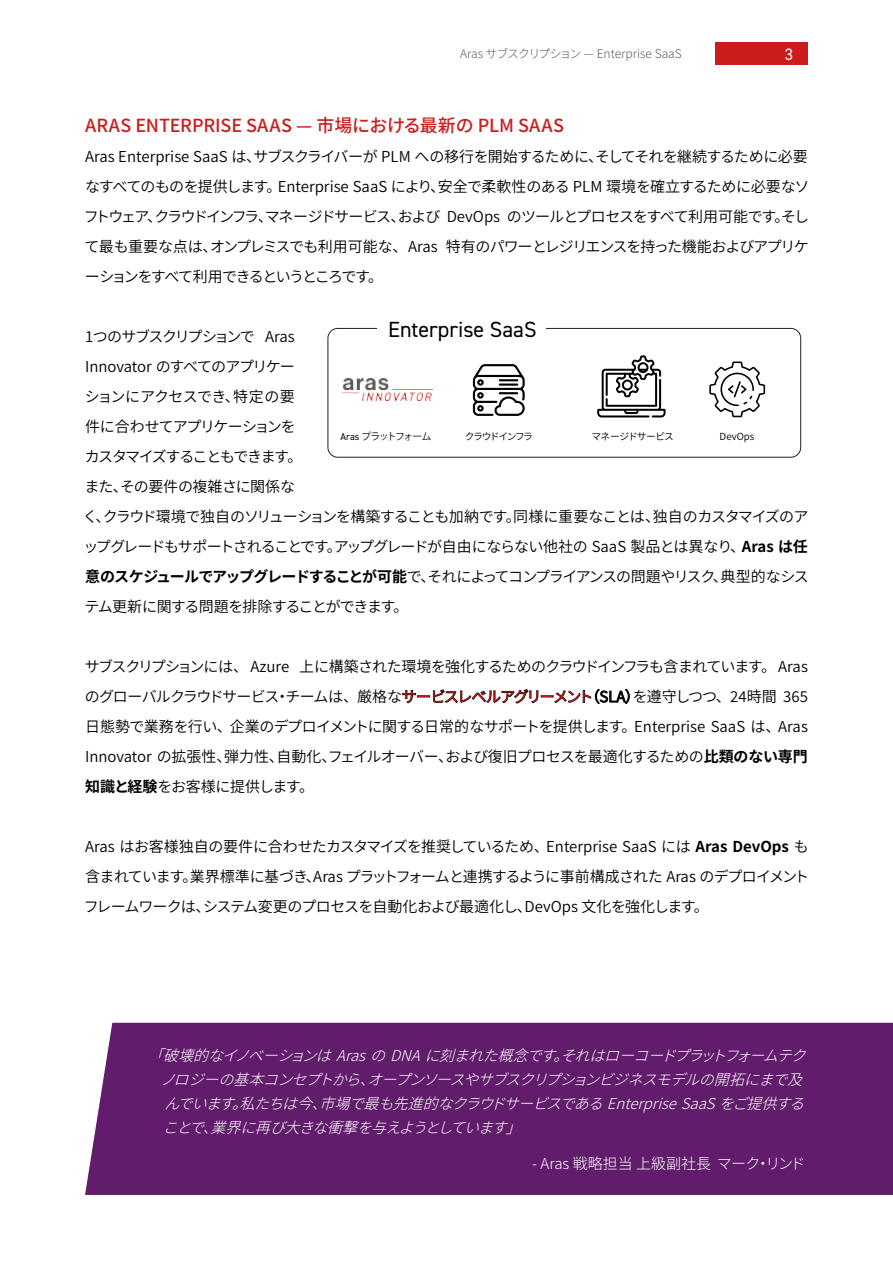
<style>
.page{position:relative;width:893px;height:1263px;background:#fff}
.page>*{position:absolute;margin:0;border:0;box-sizing:border-box;transform-origin:0 0}
.t1{font:22.05px "DIN2014";color:#000}
.t2{font:500 18px "Source Han Sans JP";letter-spacing:-.005em;color:#cc1c1c}
.t3{font:16.5px "DIN2014";color:#fff}
.t4{font:15px/30px "Source Han Sans JP";letter-spacing:-.065em;color:#000;text-align:justify}
.t5{font:italic 300 15px/24px "Source Han Sans JP";color:#fff}
.t6{font:300 15px "Source Han Sans JP";color:#fff}
.t7{font:300 12px "Source Han Sans JP";color:#5a5a5a}
.t8{font:9.75px "Koz Go Pr 6 N";letter-spacing:-.12em;color:#000}
.t9{font:9.75px "Source Han Sans JP";letter-spacing:-.055em;color:#000}
.t10{font:9.75px "Source Han Sans JP";letter-spacing:-.145em;color:#000}
.t11{font:9.75px "Source Han Sans JP";letter-spacing:-.08em;color:#000}
.s1{font-weight:700}
.s2{font-family:"DIN2014"}
</style>
<div class="page">
<div style="left:716px;top:42px;width:92px;height:22px;background:#cc1c1c"></div>
<div style="left:85px;top:1023px;width:808px;height:172px;background:#621c6c"></div>
<div style="left:327px;top:328px;width:474px;height:130px;border:1px solid #231f20;border-radius:10px"></div>
<div style="left:377px;top:323px;width:169px;height:15px;background:#fff"></div>
<img style="left:342px;top:378px;width:90px;height:23px">
<svg style="left:473px;top:364px;width:52px;height:52px"></svg>
<svg style="left:597px;top:355px;width:69px;height:62px"></svg>
<svg style="left:709px;top:361px;width:56px;height:56px"></svg>
<p class="t7" style="left:460px;top:47px;width:223px">Aras サブスクリプション — Enterprise SaaS</p>
<p class="t3" style="left:785px;top:44px;width:10px">3</p>
<p class="t2" style="left:85px;top:115px;width:480px">ARAS ENTERPRISE SAAS — 市場における最新の PLM SAAS</p>
<p class="t4" style="left:84px;top:142px;width:727px">Aras Enterprise SaaS は、サブスクライバーが PLM への移行を開始するために、そしてそれを継続するために必要なすべてのものを提供します。Enterprise SaaS により、安全で柔軟性のある PLM 環境を確立するために必要なソフトウェア、クラウドインフラ、マネージドサービス、および DevOps のツールとプロセスをすべて利用可能です。そして最も重要な点は、オンプレミスでも利用可能な、Aras 特有のパワーとレジリエンスを持った機能およびアプリケーションをすべて利用できるというところです。</p>
<h1 class="t1" style="left:388px;top:316px;width:150px">Enterprise SaaS</h1>
<p class="t4" style="left:83px;top:322px;width:727px;text-align:left">1つのサブスクリプションで Aras<br>Innovator のすべてのアプリケー<br>ションにアクセスでき、特定の要<br>件に合わせてアプリケーションを<br>カスタマイズすることもできます。<br>また、その要件の複雑さに関係な<br>く、クラウド環境で独自のソリューションを構築することも加納です。同様に重要なことは、独自のカスタマイズのアップグレードもサポートされることです。アップグレードが自由にならない他社の SaaS 製品とは異なり、<span class="s1">Aras は任意のスケジュールでアップグレードすることが可能</span>で、それによってコンプライアンスの問題やリスク、典型的なシステム更新に関する問題を排除することができます。</p>
<p class="t8" style="left:341px;top:430px;width:93px"><span class="s2">Aras</span> プラットフォーム</p>
<p class="t10" style="left:465px;top:430px;width:70px">クラウドインフラ</p>
<p class="t9" style="left:591px;top:430px;width:84px">マネージドサービス</p>
<p class="t11" style="left:720px;top:430px;width:36px">DevOps</p>
<p class="t4" style="left:85px;top:652px;width:725px">サブスクリプションには、 Azure 上に構築された環境を強化するためのクラウドインフラも含まれています。 Arasのグローバルクラウドサービス・チームは、厳格なサービスレベルアグリーメント（SLA）を遵守しつつ、24時間 365日態勢で業務を行い、企業のデプロイメントに関する日常的なサポートを提供します。Enterprise SaaS は、Aras Innovator の拡張性、弾力性、自動化、フェイルオーバー、および復旧プロセスを最適化するための<span class="s1">比類のない専門知識と経験</span>をお客様に提供します。</p>
<p class="t4" style="left:84px;top:832px;width:727px">Aras はお客様独自の要件に合わせたカスタマイズを推奨しているため、Enterprise SaaS には <span class="s1">Aras DevOps</span> も含まれています。業界標準に基づき、Aras プラットフォームと連携するように事前構成された Aras のデプロイメントフレームワークは、システム変更のプロセスを自動化および最適化し、DevOps 文化を強化します。</p>
<p class="t5" style="left:161px;top:1044px;width:658px;text-indent:-12px">「破壊的なイノベーションはArasのDNAに刻まれた概念です。それはローコードプラットフォームテクノロジーの基本コンセプトから、オープンソースやサブスクリプションビジネスモデルの開拓にまで及んでいます。私たちは今、市場で最も先進的なクラウドサービスであるEnterpriseSaaSをご提供することで、業界に再び大きな衝撃を与えようとしています」</p>
<p class="t6" style="left:532px;top:1155px;width:275px">- Aras 戦略担当 上級副社長 マーク・リンド</p>
</div>
